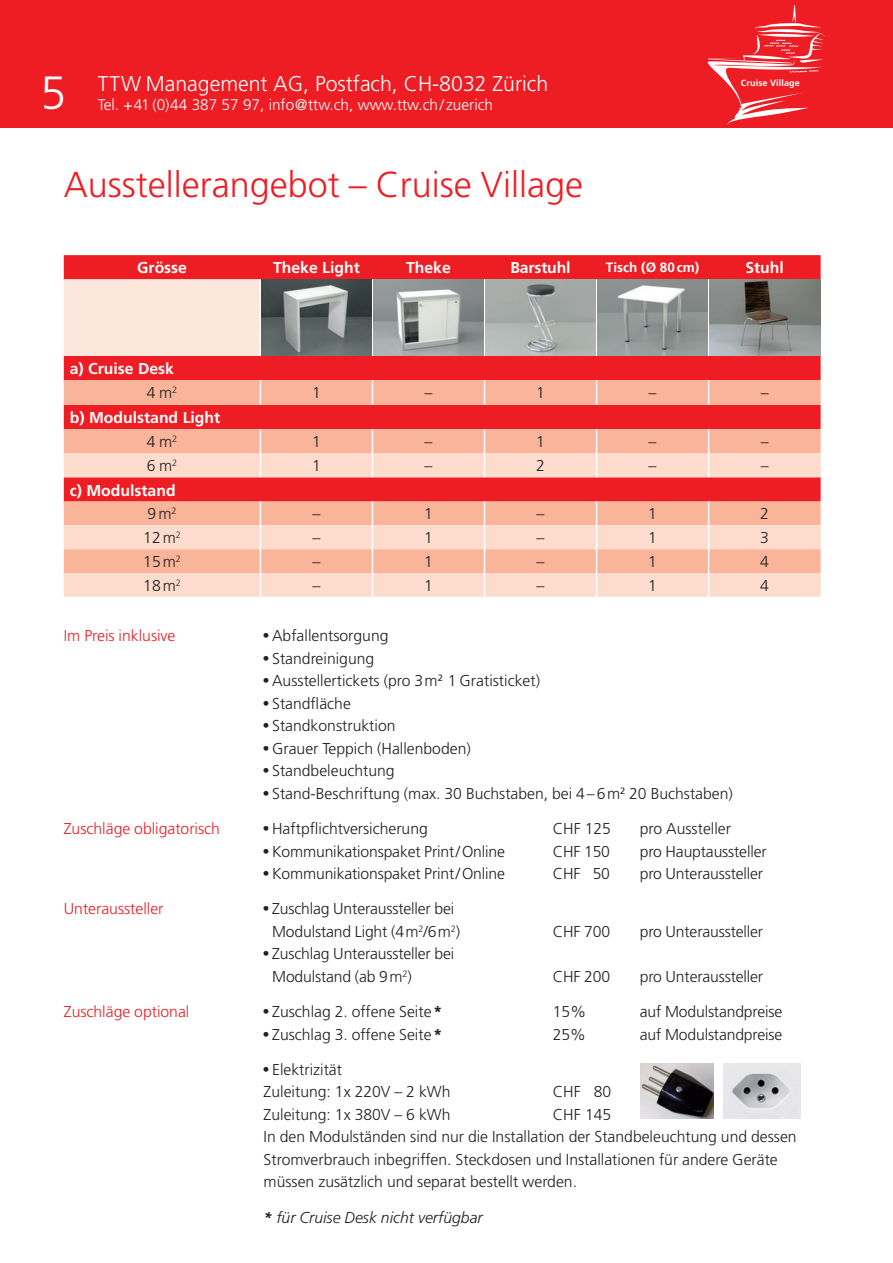
<style>
.page{position:relative;width:893px;height:1263px;background:#fff}
.page>*{position:absolute;margin:0;border:0;box-sizing:border-box;transform-origin:0 0}
.t1{font:300 46.5px "Frutiger LT";color:#fff}
.t2{font:300 36px "Frutiger";color:#ee1d23}
.t3{font:300 21.3px "Frutiger LT";color:#fff}
.t4{font:300 15.75px/22.5px "Frutiger LT";color:#231f20}
.t5{font:700 15.75px/24px "Frutiger";color:#fff;text-align:right}
.t6{font:300 15.75px "Frutiger LT";color:#ee1d23}
.t7{font:300 15.75px "Frutiger";letter-spacing:.06em;color:#231f20}
.t8{font:italic 300 15.75px "Frutiger LT Std";color:#231f20}
.t9{font:300 15.3px "Frutiger LT";color:#fff}
.t10{font:700 13.5px "Frutiger";color:#fff}
.t11{font:700 9px "Frutiger LT";letter-spacing:.01em;color:#fff}
.s1{font-weight:300;color:#231f20}
.s2{font-family:"Univers";font-weight:400;font-stretch:condensed}
.s3{font-weight:700}
</style>
<div class="page">
<div style="left:0;top:0;width:893px;height:128px;background:#ee1d23"></div>
<svg style="left:707px;top:5px;width:118px;height:119px"></svg>
<div style="left:64px;top:255px;width:757px;height:125px;background:#ee1d23"></div>
<div style="left:64px;top:279px;width:196px;height:77px;background:#fde7dc"></div>
<svg style="left:64px;top:380px;width:757px;height:73px;background:#f58273"></svg>
<svg style="left:64px;top:453px;width:757px;height:144px;background:#f9afa1"></svg>
<hr style="left:260px;top:279px;width:1px;height:77px;background:#fff">
<svg style="left:260px;top:380px;width:1px;height:25px"></svg>
<svg style="left:372px;top:380px;width:1px;height:25px"></svg>
<svg style="left:484px;top:380px;width:1px;height:25px"></svg>
<svg style="left:596px;top:380px;width:1px;height:25px"></svg>
<svg style="left:708px;top:380px;width:1px;height:25px"></svg>
<svg style="left:260px;top:429px;width:1px;height:48px"></svg>
<svg style="left:372px;top:429px;width:1px;height:48px"></svg>
<svg style="left:484px;top:429px;width:1px;height:48px"></svg>
<svg style="left:596px;top:429px;width:1px;height:48px"></svg>
<svg style="left:708px;top:429px;width:1px;height:48px"></svg>
<svg style="left:260px;top:501px;width:1px;height:96px"></svg>
<svg style="left:372px;top:501px;width:1px;height:96px"></svg>
<svg style="left:484px;top:501px;width:1px;height:96px"></svg>
<svg style="left:596px;top:501px;width:1px;height:96px"></svg>
<svg style="left:708px;top:501px;width:1px;height:96px"></svg>
<img style="left:261px;top:279px;width:560px;height:77px">
<img style="left:640px;top:1063px;width:74px;height:56px">
<img style="left:723px;top:1063px;width:77px;height:56px">
<h1 class="t1" style="left:40px;top:66px;width:27px">5</h1>
<h3 class="t3" style="left:98px;top:72px;width:452px">TTW Management AG, Postfach, CH-8032 Zürich</h3>
<p class="t9" style="left:98px;top:96px;width:397px">Tel. +41 (0)44 387 57 97, info@ttw.ch, www.ttw.ch/ zuerich</p>
<h2 class="t2" style="left:64px;top:164px;width:521px">Ausstellerangebot – Cruise Village</h2>
<p class="t11" style="left:741px;top:78px;width:60px">Cruise Village</p>
<p class="t5" style="left:137px;top:256px;width:51px">Grösse</p>
<p class="t5" style="left:273px;top:256px;width:88px">Theke Light</p>
<p class="t5" style="left:406px;top:256px;width:46px">Theke</p>
<p class="t5" style="left:510px;top:256px;width:62px">Barstuhl</p>
<p class="t10" style="left:606px;top:259px;width:95px">Tisch (Ø 80cm)</p>
<p class="t5" style="left:745px;top:256px;width:40px">Stuhl</p>
<p class="t5" style="left:70px;top:357px;width:109px">a) Cruise Desk<br><span class="s1">4 m</span><sup>2</sup></p>
<p class="t5" style="left:147px;top:405px;width:75px;text-align:left;text-indent:-77px">b) Modulstand Light<br><span class="s1">4 m</span><sup>2</sup></p>
<p class="t7" style="left:312px;top:384px;width:10px">1</p>
<p class="t7" style="left:425px;top:384px;width:9px">–</p>
<p class="t7" style="left:536px;top:384px;width:10px">1</p>
<p class="t7" style="left:649px;top:384px;width:9px">–</p>
<p class="t7" style="left:761px;top:384px;width:9px">–</p>
<p class="t7" style="left:312px;top:432px;width:10px">1</p>
<p class="t7" style="left:425px;top:432px;width:9px">–</p>
<p class="t7" style="left:536px;top:432px;width:10px">1</p>
<p class="t7" style="left:649px;top:432px;width:9px">–</p>
<p class="t7" style="left:761px;top:432px;width:9px">–</p>
<p class="t7" style="left:147px;top:457px;width:32px">6 m<sup>2</sup></p>
<p class="t7" style="left:312px;top:457px;width:10px">1</p>
<p class="t7" style="left:425px;top:457px;width:9px">–</p>
<p class="t7" style="left:536px;top:457px;width:10px">2</p>
<p class="t7" style="left:649px;top:457px;width:9px">–</p>
<p class="t7" style="left:761px;top:457px;width:9px">–</p>
<p class="t5" style="left:70px;top:478px;width:108px">c) Modulstand<br><span class="s1">9m</span><sup>2</sup></p>
<p class="t7" style="left:313px;top:505px;width:9px">–</p>
<p class="t7" style="left:424px;top:505px;width:10px">1</p>
<p class="t7" style="left:537px;top:505px;width:9px">–</p>
<p class="t7" style="left:648px;top:505px;width:10px">1</p>
<p class="t7" style="left:760px;top:505px;width:10px">2</p>
<p class="t7" style="left:143px;top:529px;width:39px">12m<sup>2</sup></p>
<p class="t7" style="left:313px;top:529px;width:9px">–</p>
<p class="t7" style="left:424px;top:529px;width:10px">1</p>
<p class="t7" style="left:537px;top:529px;width:9px">–</p>
<p class="t7" style="left:648px;top:529px;width:10px">1</p>
<p class="t7" style="left:760px;top:529px;width:10px">3</p>
<p class="t7" style="left:143px;top:553px;width:39px">15m<sup>2</sup></p>
<p class="t7" style="left:313px;top:553px;width:9px">–</p>
<p class="t7" style="left:424px;top:553px;width:10px">1</p>
<p class="t7" style="left:537px;top:553px;width:9px">–</p>
<p class="t7" style="left:648px;top:553px;width:10px">1</p>
<p class="t7" style="left:760px;top:553px;width:10px">4</p>
<p class="t7" style="left:143px;top:576px;width:39px">18m<sup>2</sup></p>
<p class="t7" style="left:313px;top:576px;width:9px">–</p>
<p class="t7" style="left:424px;top:576px;width:10px">1</p>
<p class="t7" style="left:537px;top:576px;width:9px">–</p>
<p class="t7" style="left:648px;top:576px;width:10px">1</p>
<p class="t7" style="left:760px;top:576px;width:10px">4</p>
<p class="t6" style="left:64px;top:627px;width:113px">Im Preis inklusive</p>
<p class="t4" style="left:264px;top:625px;width:126px"><span class="s2">•</span> Abfallentsorgung</p>
<p class="t4" style="left:264px;top:647px;width:112px"><span class="s2">•</span> Standreinigung</p>
<p class="t4" style="left:264px;top:670px;width:278px"><span class="s2">•</span> Ausstellertickets (pro 3m<sup>2</sup> 1 Gratisticket)</p>
<p class="t4" style="left:264px;top:692px;width:89px"><span class="s2">•</span> Standfläche</p>
<p class="t4" style="left:264px;top:715px;width:133px"><span class="s2">•</span> Standkonstruktion</p>
<p class="t4" style="left:264px;top:737px;width:209px"><span class="s2">•</span> Grauer Teppich (Hallenboden)</p>
<p class="t4" style="left:264px;top:760px;width:133px"><span class="s2">•</span> Standbeleuchtung</p>
<p class="t4" style="left:264px;top:782px;width:471px"><span class="s2">•</span> Stand-Beschriftung (max. 30 Buchstaben, bei 4–6m<sup>2</sup> 20 Buchstaben)</p>
<p class="t6" style="left:64px;top:820px;width:158px">Zuschläge obligatorisch</p>
<p class="t4" style="left:264px;top:817px;width:166px"><span class="s2">•</span> Haftpflichtversicherung</p>
<p class="t4" style="left:553px;top:817px;width:60px">CHF 125</p>
<p class="t4" style="left:640px;top:817px;width:93px">pro Aussteller</p>
<p class="t4" style="left:264px;top:840px;width:243px"><span class="s2">•</span> Kommunikationspaket Print/Online</p>
<p class="t4" style="left:553px;top:840px;width:59px">CHF 150</p>
<p class="t4" style="left:640px;top:840px;width:128px">pro Hauptaussteller</p>
<p class="t4" style="left:264px;top:862px;width:243px"><span class="s2">•</span> Kommunikationspaket Print/Online</p>
<p class="t4" style="left:553px;top:862px;width:59px">CHF 50</p>
<p class="t4" style="left:640px;top:862px;width:125px">pro Unteraussteller</p>
<p class="t6" style="left:64px;top:900px;width:101px">Unteraussteller</p>
<p class="t4" style="left:264px;top:898px;width:198px;text-align:center"><span class="s2">•</span> Zuschlag Unteraussteller bei<br>Modulstand Light (4m<sup>2</sup>/6m<sup>2</sup>)</p>
<p class="t4" style="left:553px;top:920px;width:59px">CHF 700</p>
<p class="t4" style="left:640px;top:920px;width:125px">pro Unteraussteller</p>
<p class="t4" style="left:272px;top:943px;width:184px;text-indent:-9px"><span class="s2">•</span> Zuschlag Unteraussteller bei<br>Modulstand (ab 9m<sup>2</sup>)</p>
<p class="t4" style="left:553px;top:965px;width:59px">CHF 200</p>
<p class="t4" style="left:640px;top:965px;width:125px">pro Unteraussteller</p>
<p class="t6" style="left:64px;top:1003px;width:127px">Zuschläge optional</p>
<p class="t4" style="left:264px;top:1000px;width:180px"><span class="s2">•</span> Zuschlag 2. offene Seite<span class="s3">*</span></p>
<p class="t4" style="left:553px;top:1000px;width:35px">15%</p>
<p class="t4" style="left:640px;top:1000px;width:144px">auf Modulstandpreise</p>
<p class="t4" style="left:264px;top:1023px;width:180px"><span class="s2">•</span> Zuschlag 3. offene Seite<span class="s3">*</span></p>
<p class="t4" style="left:553px;top:1023px;width:35px">25%</p>
<p class="t4" style="left:640px;top:1023px;width:144px">auf Modulstandpreise</p>
<p class="t4" style="left:264px;top:1058px;width:188px"><span class="s2">•</span> Elektrizität<br>Zuleitung: 1x 220V – 2 kWh</p>
<p class="t4" style="left:553px;top:1081px;width:60px">CHF 80</p>
<p class="t4" style="left:264px;top:1103px;width:188px">Zuleitung: 1x 380V – 6 kWh</p>
<p class="t4" style="left:264px;top:1103px;width:535px;text-indent:289px">CHF 145<br>In den Modulständen sind nur die Installation der Standbeleuchtung und dessen Stromverbrauch inbegriffen. Steckdosen und Installationen für andere Geräte müssen zusätzlich und separat bestellt werden.</p>
<p class="t8" style="left:264px;top:1208px;width:221px"><span class="s3">*</span> für Cruise Desk nicht verfügbar</p>
</div>
